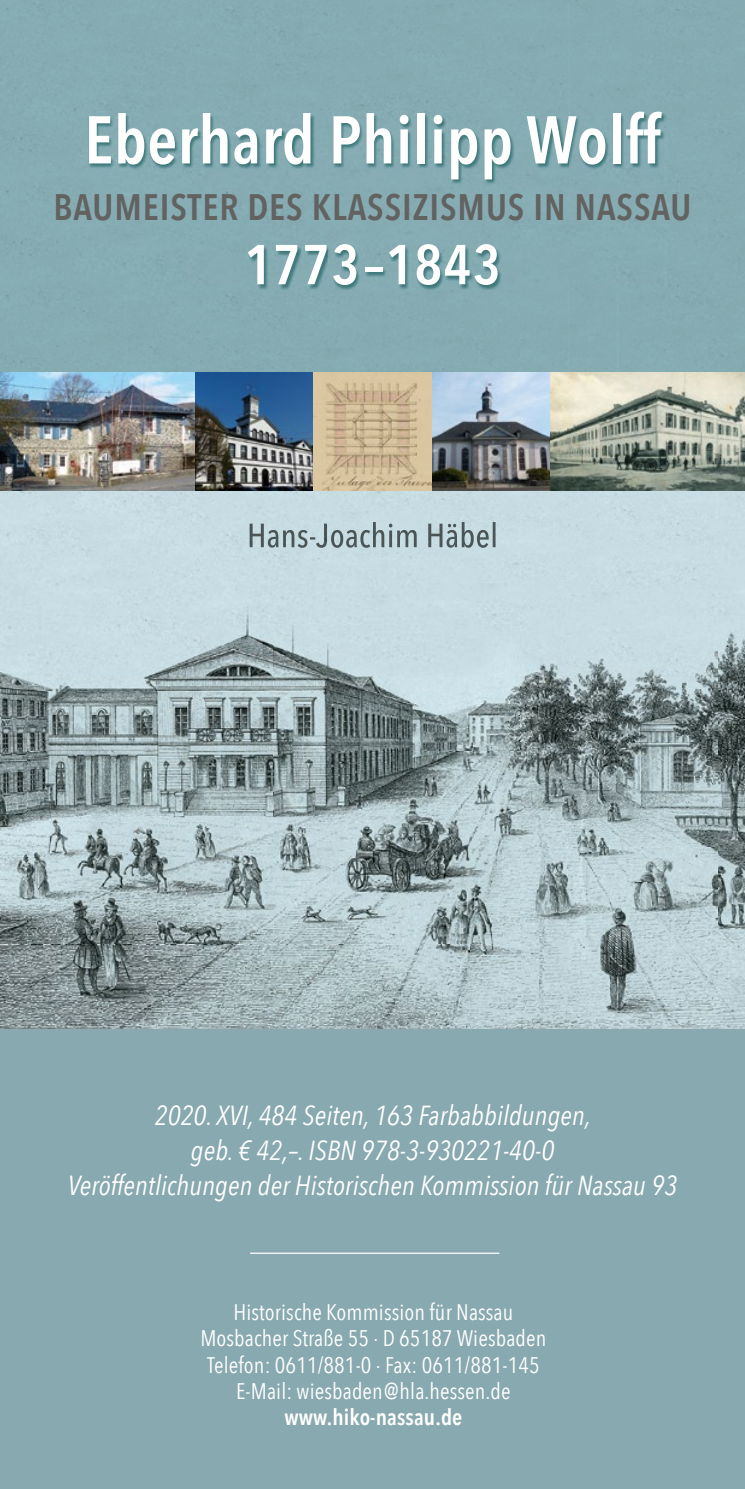
<style>
.page{position:relative;width:745px;height:1489px;background:#fff}
.page>*{position:absolute;margin:0;border:0;box-sizing:border-box;transform-origin:0 0}
.t1{font:600 66.5px "Avenir Next Condensed";letter-spacing:.005em;color:#fff}
.t2{font:600 55.5px "Avenir Next Condensed";letter-spacing:.025em;color:#fff}
.t3{font:600 36.75px "Avenir Next Condensed";letter-spacing:.025em;color:#626261}
.t4{font:italic 27.5px/35px "Avenir Next Condensed";letter-spacing:.005em;color:#fff;text-align:center}
.t5{font:22.5px/26.2px "Avenir Next Condensed";letter-spacing:.005em;color:#fff;text-align:center}
.t6{font:600 22.5px "Avenir Next Condensed";letter-spacing:.005em;color:#fff}
</style>
<div class="page">
<div style="left:0;top:0;width:744px;height:1488px;background:#88a9af"></div>
<img style="left:0;top:490px;width:744px;height:538px">
<img style="left:0;top:372px;width:744px;height:118px">
<svg style="left:313px;top:372px;width:118px;height:118px;fill:#d5c09c"></svg>
<img style="left:88px;top:111px;width:577px;height:179px">
<img style="left:249px;top:522px;width:246px;height:26px">
<hr style="left:250px;top:1252px;width:249px;height:1px;background:#fff">
<h1 class="t1" style="left:84px;top:83px;width:577px">Eberhard Philipp Wolff</h1>
<h3 class="t3" style="left:53px;top:175px;width:639px">BAUMEISTER DES KLASSIZISMUS IN NASSAU</h3>
<h2 class="t2" style="left:244px;top:217px;width:257px">1773 –1843</h2>
<p class="t4" style="left:68px;top:1097px;width:610px">2020. XVI, 484 Seiten, 163 Farbabbildungen,<br>geb. € 42,–. ISBN 978-3-930221-40-0<br>Veröffentlichungen der Historischen Kommission für Nassau 93</p>
<p class="t5" style="left:200px;top:1297px;width:347px">Historische Kommission für Nassau Mosbacher Straße 55 · D 65187 Wiesbaden Telefon: 0611/881-0 · Fax: 0611/881-145<br>E-Mail: wiesbaden@hla.hessen.de</p>
<p class="t6" style="left:284px;top:1397px;width:179px">www.hiko-nassau.de</p>
</div>
